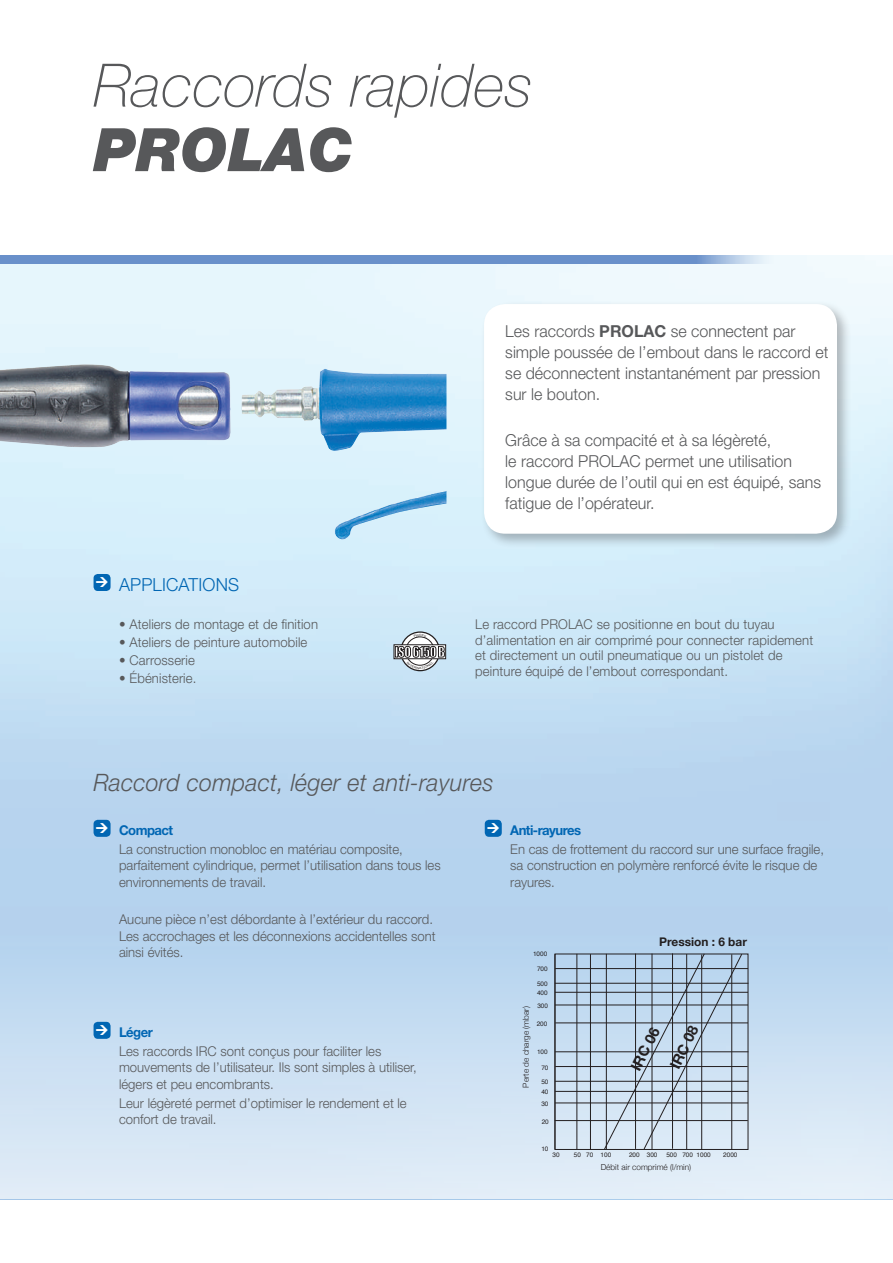
<style>
.page{position:relative;width:893px;height:1263px;background:#fff}
.page>*{position:absolute;margin:0;border:0;box-sizing:border-box;transform-origin:0 0}
.t1{font:italic 100 60px "Helvetica Neue LT Std";color:#57585a}
.t2{font:italic 900 60px "Helvetica Neue LT Std";color:#57585a}
.t3{font:italic 300 24px "Helvetica Neue LT Std";letter-spacing:.01em;color:#57585a}
.t4{font:300 18px "Helvetica Neue LT Std";letter-spacing:.01em;color:#0166b3}
.t5{font:300 16.5px/21px "Helvetica Neue LT Std";color:#57585a}
.t6{font:700 14.7px "Helvetica Neue";color:#231f20}
.t7{font:300 13.5px/16.5px "Helvetica Neue LT Std";color:#57585a}
.t8{font:700 13.5px "Helvetica Neue LT Std";letter-spacing:-.04em;color:#0166b3}
.t9{font:700 11.85px "Helvetica Neue";color:#231f20}
.t10{font:300 8.25px "Helvetica Neue";color:#231f20}
.t11{font:6.45px/14.1px "Helvetica";color:#231f20}
.s1{font-weight:700}
</style>
<div class="page">
<img style="left:0;top:264px;width:893px;height:586px">
<svg style="left:0;top:255px;width:893px;height:9px;background:#82a3d3"></svg>
<div style="left:0;top:850px;width:893px;height:349px;background:linear-gradient(to bottom,#accdeb,#e0ecf6)"></div>
<div style="left:481px;top:301px;width:371px;height:248px;background:#231f20;opacity:.3"></div>
<div style="left:484px;top:304px;width:353px;height:230px;background:#fff;border-radius:21px"></div>
<div style="left:94px;top:574px;width:17px;height:17px;background:#0166b3;border-radius:4px"></div>
<div style="left:94px;top:820px;width:17px;height:17px;background:#0166b3;border-radius:4px"></div>
<div style="left:94px;top:1022px;width:17px;height:17px;background:#0166b3;border-radius:4px"></div>
<div style="left:485px;top:820px;width:17px;height:17px;background:#0166b3;border-radius:4px"></div>
<svg style="left:401px;top:632px;width:38px;height:39px"></svg>
<div style="left:400px;top:631px;width:40px;height:40px;border:1px solid #231f20;border-radius:50%"></div>
<div style="left:406px;top:637px;width:28px;height:28px;background:#fff;border-radius:50%"></div>
<div style="left:405px;top:637px;width:29px;height:28px;border:1px solid #231f20;border-radius:50%"></div>
<div style="left:394px;top:644px;width:52px;height:15px;border:1px solid #231f20"></div>
<img style="left:0;top:364px;width:446px;height:176px">
<hr style="left:577px;top:954px;width:1px;height:195px;background:#231f20">
<hr style="left:590px;top:954px;width:1px;height:195px;background:#231f20">
<hr style="left:555px;top:968px;width:193px;height:1px;background:#231f20">
<hr style="left:555px;top:983px;width:193px;height:1px;background:#231f20">
<hr style="left:555px;top:992px;width:193px;height:1px;background:#231f20">
<hr style="left:555px;top:1005px;width:193px;height:1px;background:#231f20">
<hr style="left:555px;top:1023px;width:193px;height:1px;background:#231f20">
<hr style="left:555px;top:1051px;width:193px;height:1px;background:#231f20">
<hr style="left:555px;top:1066px;width:193px;height:1px;background:#231f20">
<hr style="left:555px;top:1081px;width:193px;height:1px;background:#231f20">
<hr style="left:555px;top:1091px;width:193px;height:1px;background:#231f20">
<hr style="left:555px;top:1103px;width:193px;height:1px;background:#231f20">
<hr style="left:555px;top:1120px;width:193px;height:1px;background:#231f20">
<svg style="left:603px;top:952px;width:140px;height:199px;background:#b6c8d9"></svg>
<div style="left:555px;top:954px;width:193px;height:196px;border:1px solid #231f20"></div>
<svg style="left:395px;top:646px;width:50px;height:23px"></svg>
<svg style="left:414px;top:634px;width:13px;height:3px"></svg>
<svg style="left:484px;top:665px;width:8px;height:4px"></svg>
<svg style="left:472px;top:633px;width:26px;height:10px"></svg>
<svg style="left:533px;top:634px;width:10px;height:8px"></svg>
<svg style="left:551px;top:634px;width:11px;height:9px"></svg>
<h1 class="t1" style="left:94px;top:51px;width:441px">Raccords rapides</h1>
<h1 class="t2" style="left:94px;top:113px;width:261px">PROLAC</h1>
<h3 class="t4" style="left:119px;top:574px;width:122px">APPLICATIONS</h3>
<p class="t7" style="left:119px;top:615px;width:200px">• Ateliers de montage et de finition</p>
<p class="t7" style="left:119px;top:633px;width:190px">• Ateliers de peinture automobile</p>
<p class="t7" style="left:119px;top:651px;width:77px">• Carrosserie</p>
<p class="t7" style="left:119px;top:669px;width:79px">• Ébénisterie.</p>
<p class="t5" style="left:505px;top:320px;width:325px">Les raccords <span class="s1">PROLAC</span> se connectent par simple poussée de l’embout dans le raccord et se déconnectent instantanément par pression sur le bouton.</p>
<p class="t5" style="left:505px;top:430px;width:317px">Grâce à sa compacité et à sa légèreté,<br>le raccord PROLAC permet une utilisation longue durée de l’outil qui en est équipé, sans fatigue de l’opérateur.</p>
<p class="t7" style="left:475px;top:616px;width:340px;line-height:15.8px">Le raccord PROLAC se positionne en bout du tuyau d’alimentation en air comprimé pour connecter rapidement et directement un outil pneumatique ou un pistolet de peinture équipé de l’embout correspondant.</p>
<h2 class="t3" style="left:94px;top:768px;width:402px">Raccord compact, léger et anti-rayures</h2>
<p class="t8" style="left:119px;top:822px;width:56px">Compact</p>
<p class="t7" style="left:119px;top:841px;width:323px">La construction monobloc en matériau composite, parfaitement cylindrique, permet l’utilisation dans tous les environnements de travail.</p>
<p class="t7" style="left:119px;top:911px;width:318px">Aucune pièce n’est débordante à l’extérieur du raccord.<br>Les accrochages et les déconnexions accidentelles sont ainsi évités.</p>
<p class="t8" style="left:119px;top:1024px;width:35px">Léger</p>
<p class="t7" style="left:119px;top:1043px;width:299px">Les raccords IRC sont conçus pour faciliter les mouvements de l’utilisateur. Ils sont simples à utiliser, légers et peu encombrants.</p>
<p class="t7" style="left:119px;top:1094px;width:289px">Leur légèreté permet d’optimiser le rendement et le confort de travail.</p>
<p class="t8" style="left:510px;top:822px;width:72px">Anti-rayures</p>
<p class="t7" style="left:510px;top:841px;width:315px">En cas de frottement du raccord sur une surface fragile, sa construction en polymère renforcé évite le risque de rayures.</p>
<p class="t9" style="left:659px;top:935px;width:89px">Pression : 6 bar</p>
<p class="t11" style="left:533px;top:947px;width:16px">1000</p>
<p class="t11" style="left:537px;top:962px;width:12px">700<br>500</p>
<p class="t11" style="left:537px;top:986px;width:12px;line-height:12.8px">400<br>300</p>
<p class="t11" style="left:537px;top:1017px;width:12px">200</p>
<p class="t11" style="left:537px;top:1045px;width:12px">100</p>
<p class="t11" style="left:541px;top:1061px;width:9px">70<br>50</p>
<p class="t11" style="left:541px;top:1086px;width:9px;line-height:11.9px">40<br>30</p>
<p class="t11" style="left:542px;top:1115px;width:9px">20</p>
<p class="t11" style="left:541px;top:1142px;width:9px">10</p>
<p class="t10" style="left:521px;top:1087px;width:83px;rotate:-90deg">Perte de charge (mbar)</p>
<p class="t6" style="left:627px;top:1065px;width:48px;rotate:-63deg">IRC 06</p>
<p class="t6" style="left:666px;top:1064px;width:48px;rotate:-64deg">IRC 08</p>
<p class="t11" style="left:552px;top:1148px;width:9px">30</p>
<p class="t11" style="left:574px;top:1148px;width:39px">50 70 100</p>
<p class="t11" style="left:629px;top:1148px;width:30px">200 300</p>
<p class="t11" style="left:666px;top:1148px;width:46px">500 700 1000</p>
<p class="t11" style="left:723px;top:1148px;width:16px">2000</p>
<p class="t10" style="left:601px;top:1162px;width:92px">Débit air comprimé (l/min)</p>
</div>
